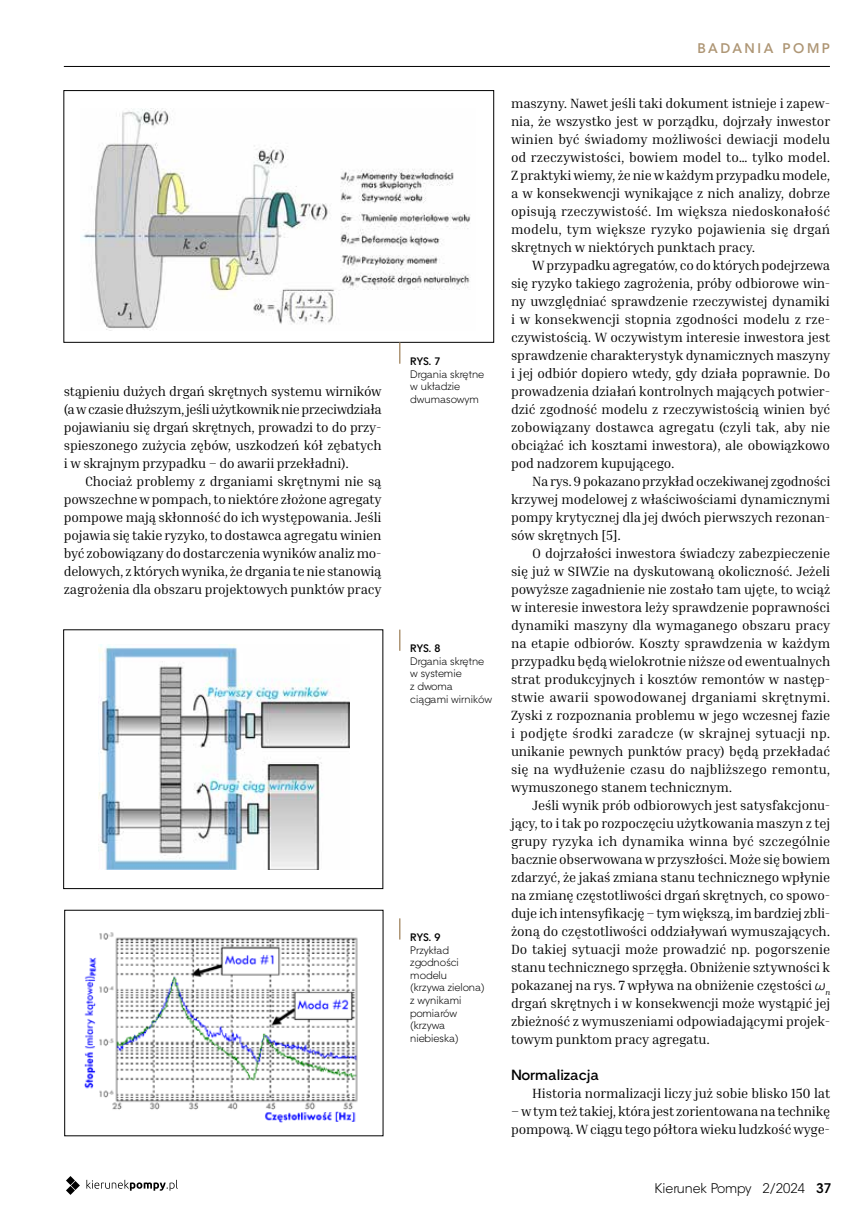
<style>
.page{position:relative;width:864px;height:1229px;background:#fff}
.page>*{position:absolute;margin:0;border:0;box-sizing:border-box;transform-origin:0 0}
.t1{font:700 14.25px "Straight EFN";color:#000}
.t2{font:13.5px/18px "Inria Serif";letter-spacing:-.01em;color:#000;text-align:justify}
.t3{font:13.5px "Straight EFN";color:#000}
.t4{font:700 13.5px "Straight EFN";letter-spacing:.19em;color:#ae9675}
.t5{font:10.5px/12.6px "Straight EFN";color:#000}
.t6{font:700 10.5px "Straight EFN";color:#000}
.s1{font-family:"Segoe UI";font-weight:300;font-style:italic}
.s2{font-weight:700}
</style>
<div class="page">
<hr style="left:64px;top:66px;width:765px;height:1px;background:#000">
<img style="left:82px;top:108px;width:389px;height:222px">
<div style="left:64px;top:90px;width:429px;height:252px;border:1px solid #000"></div>
<svg style="left:399px;top:342px;width:1px;height:22px"></svg>
<svg style="left:399px;top:630px;width:1px;height:21px"></svg>
<svg style="left:399px;top:918px;width:1px;height:21px"></svg>
<img style="left:98px;top:644px;width:251px;height:225px">
<div style="left:63px;top:630px;width:320px;height:259px;border:1px solid #000"></div>
<img style="left:84px;top:932px;width:274px;height:191px">
<svg style="left:86px;top:1180px;width:92px;height:11px"></svg>
<svg style="left:66px;top:1176px;width:14px;height:19px"></svg>
<p class="t2" style="left:64px;top:382px;width:319px">stąpieniu dużych drgań skrętnych systemu wirników (a w czasie dłuższym, jeśli użytkownik nie przeciwdziała pojawianiu się drgań skrętnych, prowadzi to do przy&shy;spieszonego zużycia zębów, uszkodzeń kół zębatych i w skrajnym przypadku – do awarii przekładni).</p>
<p class="t2" style="left:64px;top:472px;width:319px;text-indent:21px">Chociaż problemy z drganiami skrętnymi nie są powszechne w pompach, to niektóre złożone agregaty pompowe mają skłonność do ich występowania. Jeśli pojawia się takie ryzyko, to dostawca agregatu winien być zobowiązany do dostarczenia wyników analiz mo&shy;delowych, z których wynika, że drgania te nie stanowią zagrożenia dla obszaru projektowych punktów pracy</p>
<p class="t4" style="left:697px;top:40px;width:134px">BADANIA POMP</p>
<p class="t6" style="left:410px;top:355px;width:32px">RYS. 7</p>
<p class="t5" style="left:410px;top:368px;width:76px">Drgania skrętne w układzie dwumasowym</p>
<p class="t6" style="left:410px;top:642px;width:32px">RYS. 8</p>
<p class="t5" style="left:410px;top:655px;width:83px">Drgania skrętne w systemie<br>z dwoma ciągami wirników</p>
<p class="t6" style="left:410px;top:931px;width:32px">RYS. 9</p>
<p class="t5" style="left:410px;top:943px;width:76px">Przykład zgodności modelu<br>(krzywa zielona) z wynikami pomiarów (krzywa niebieska)</p>
<p class="t2" style="left:511px;top:94px;width:320px">maszyny. Nawet jeśli taki dokument istnieje i zapew&shy;nia, że wszystko jest w porządku, dojrzały inwestor winien być świadomy możliwości dewiacji modelu od rzeczywistości, bowiem model to… tylko model.<br>Z praktyki wiemy, że nie w każdym przypadku modele, a w konsekwencji wynikające z nich analizy, dobrze opisują rzeczywistość. Im większa niedoskonałość modelu, tym większe ryzyko pojawienia się drgań skrętnych w niektórych punktach pracy.</p>
<p class="t2" style="left:511px;top:256px;width:321px;text-indent:21px">W przypadku agregatów, co do których podejrzewa się ryzyko takiego zagrożenia, próby odbiorowe win&shy;ny uwzględniać sprawdzenie rzeczywistej dynamiki i w konsekwencji stopnia zgodności modelu z rze&shy;czywistością. W oczywistym interesie inwestora jest sprawdzenie charakterystyk dynamicznych maszyny i jej odbiór dopiero wtedy, gdy działa poprawnie. Do prowadzenia działań kontrolnych mających potwier&shy;dzić zgodność modelu z rzeczywistością winien być zobowiązany dostawca agregatu (czyli tak, aby nie obciążać ich kosztami inwestora), ale obowiązkowo pod nadzorem kupującego.</p>
<p class="t2" style="left:511px;top:472px;width:321px;text-indent:21px">Na rys. 9 pokazano przykład oczekiwanej zgodności krzywej modelowej z właściwościami dynamicznymi pompy krytycznej dla jej dwóch pierwszych rezonan&shy;sów skrętnych [5].</p>
<p class="t2" style="left:511px;top:544px;width:321px;text-indent:21px">O dojrzałości inwestora świadczy zabezpieczenie się już w SIWZie na dyskutowaną okoliczność. Jeżeli powyższe zagadnienie nie zostało tam ujęte, to wciąż w interesie inwestora leży sprawdzenie poprawności dynamiki maszyny dla wymaganego obszaru pracy na etapie odbiorów. Koszty sprawdzenia w każdym przypadku będą wielokrotnie niższe od ewentualnych strat produkcyjnych i kosztów remontów w następ&shy;stwie awarii spowodowanej drganiami skrętnymi.<br>Zyski z rozpoznania problemu w jego wczesnej fazie i podjęte środki zaradcze (w skrajnej sytuacji np. unikanie pewnych punktów pracy) będą przekładać się na wydłużenie czasu do najbliższego remontu, wymuszonego stanem technicznym.</p>
<p class="t2" style="left:511px;top:796px;width:321px;text-indent:21px">Jeśli wynik prób odbiorowych jest satysfakcjonu&shy;jący, to i tak po rozpoczęciu użytkowania maszyn z tej grupy ryzyka ich dynamika winna być szczególnie bacznie obserwowana w przyszłości. Może się bowiem zdarzyć, że jakaś zmiana stanu technicznego wpłynie na zmianę częstotliwości drgań skrętnych, co spowo&shy;duje ich intensyfikację – tym większą, im bardziej zbli&shy;żoną do częstotliwości oddziaływań wymuszających.<br>Do takiej sytuacji może prowadzić np. pogorszenie stanu technicznego sprzęgła. Obniżenie sztywności k pokazanej na rys. 7 wpływa na obniżenie częstości <span class="s1">ω</span><sub>n </sub>drgań skrętnych i w konsekwencji może wystąpić jej zbieżność z wymuszeniami odpowiadającymi projek&shy;towym punktom pracy agregatu.</p>
<p class="t1" style="left:511px;top:1066px;width:90px">Normalizacja</p>
<p class="t2" style="left:532px;top:1084px;width:299px">Historia normalizacji liczy już sobie blisko 150 lat</p>
<p class="t2" style="left:511px;top:1102px;width:320px">– w tym też takiej, która jest zorientowana na technikę pompową. W ciągu tego półtora wieku ludzkość wyge-</p>
<p class="t3" style="left:654px;top:1180px;width:178px">Kierunek Pompy 2/2024 <span class="s2">37</span></p>
</div>
